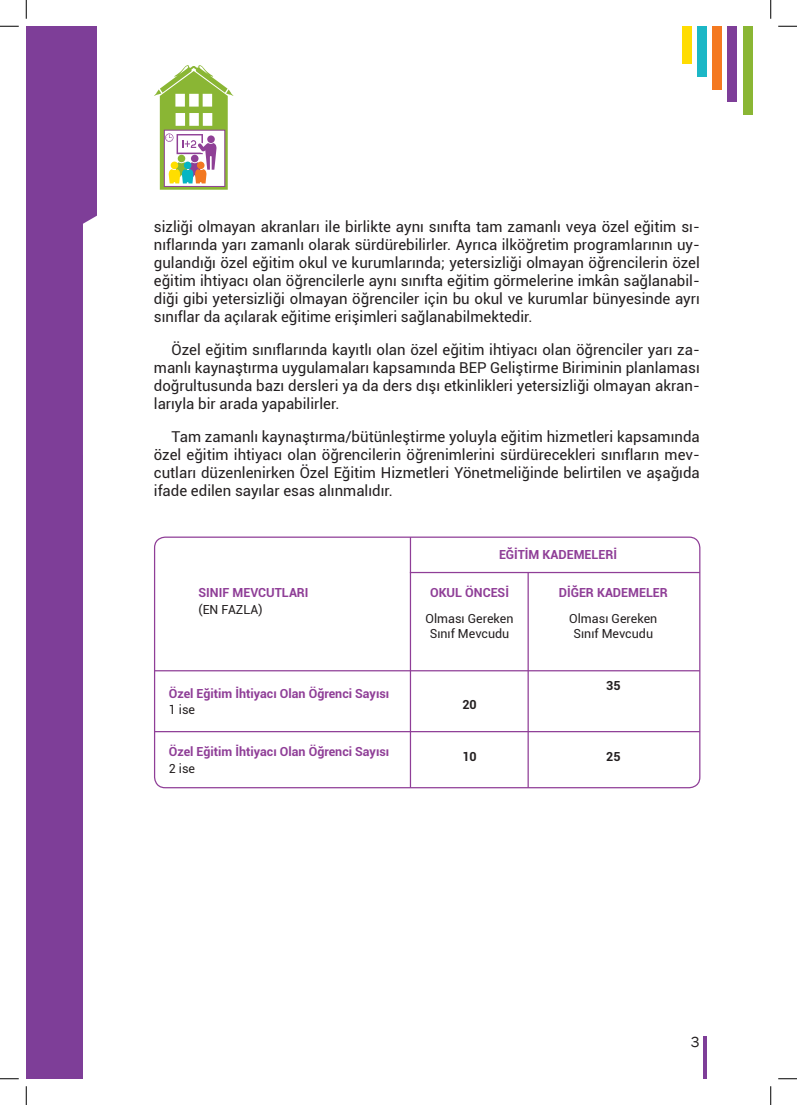
<style>
.page{position:relative;width:797px;height:1105px;background:#fff}
.page>*{position:absolute;margin:0;border:0;box-sizing:border-box;transform-origin:0 0}
.t1{font:15px/18px "Roboto";color:#231f20;text-align:justify}
.t2{font:15px "Franklin Gothic";color:#231f20}
.t3{font:700 12.5px "Roboto";color:#8f3e97}
.t4{font:12.5px/15px "Roboto";color:#231f20;text-align:center}
.t5{font:700 12.5px "Roboto";color:#231f20}
</style>
<div class="page">
<div style="left:154px;top:536px;width:546px;height:252px;border:1px solid #8f3e97;border-radius:11px"></div>
<hr style="left:154px;top:670px;width:545px;height:1px;background:#8f3e97">
<hr style="left:410px;top:572px;width:289px;height:1px;background:#8f3e97">
<hr style="left:154px;top:731px;width:545px;height:1px;background:#8f3e97">
<hr style="left:410px;top:537px;width:1px;height:251px;background:#8f3e97">
<hr style="left:527px;top:572px;width:2px;height:216px;background:#8f3e97">
<div style="left:26px;top:26px;width:71px;height:1053px;background:#7e3e98"></div>
<div style="left:743px;top:26px;width:9px;height:89px;background:#8ab634"></div>
<div style="left:727px;top:26px;width:10px;height:76px;background:#7e3e98"></div>
<div style="left:712px;top:26px;width:10px;height:64px;background:#f47921"></div>
<div style="left:697px;top:26px;width:9px;height:51px;background:#1cb7c6"></div>
<div style="left:682px;top:26px;width:9px;height:38px;background:#ffdc01"></div>
<div style="left:83px;top:215px;width:14px;height:218px;background:#fff"></div>
<div style="left:83px;top:433px;width:23px;height:646px;background:#fff"></div>
<svg style="left:154px;top:65px;width:79px;height:125px"></svg>
<div style="left:171px;top:162px;width:7px;height:7px;background:#ffde00;border-radius:50%"></div>
<hr style="left:703px;top:1036px;width:4px;height:43px;background:#7e3e98">
<svg style="left:0;top:25px;width:19px;height:2px"></svg>
<svg style="left:778px;top:25px;width:19px;height:2px"></svg>
<svg style="left:0;top:1078px;width:19px;height:1px"></svg>
<svg style="left:778px;top:1078px;width:19px;height:1px"></svg>
<svg style="left:25px;top:0;width:2px;height:19px"></svg>
<svg style="left:25px;top:1086px;width:2px;height:19px"></svg>
<svg style="left:770px;top:0;width:1px;height:19px"></svg>
<svg style="left:770px;top:1086px;width:1px;height:19px"></svg>
<p class="t1" style="left:154px;top:217px;width:547px">sizliği olmayan akranları ile birlikte aynı sınıfta tam zamanlı veya özel eğitim sı&shy;nıflarında yarı zamanlı olarak sürdürebilirler. Ayrıca ilköğretim programlarının uy&shy;gulandığı özel eğitim okul ve kurumlarında; yetersizliği olmayan öğrencilerin özel eğitim ihtiyacı olan öğrencilerle aynı sınıfta eğitim görmelerine imkân sağlanabil&shy;diği gibi yetersizliği olmayan öğrenciler için bu okul ve kurumlar bünyesinde ayrı sınıflar da açılarak eğitime erişimleri sağlanabilmektedir.</p>
<p class="t1" style="left:154px;top:340px;width:547px;text-indent:18px">Özel eğitim sınıflarında kayıtlı olan özel eğitim ihtiyacı olan öğrenciler yarı za&shy;manlı kaynaştırma uygulamaları kapsamında BEP Geliştirme Biriminin planlaması doğrultusunda bazı dersleri ya da ders dışı etkinlikleri yetersizliği olmayan akran&shy;larıyla bir arada yapabilirler.</p>
<p class="t1" style="left:154px;top:427px;width:547px;text-indent:18px">Tam zamanlı kaynaştırma/bütünleştirme yoluyla eğitim hizmetleri kapsamında özel eğitim ihtiyacı olan öğrencilerin öğrenimlerini sürdürecekleri sınıfların mev&shy;cutları düzenlenirken Özel Eğitim Hizmetleri Yönetmeliğinde belirtilen ve aşağıda ifade edilen sayılar esas alınmalıdır.</p>
<p class="t3" style="left:198px;top:584px;width:112px">SINIF MEVCUTLARI</p>
<p class="t4" style="left:198px;top:601px;width:65px">(EN FAZLA)</p>
<p class="t3" style="left:169px;top:685px;width:222px">Özel Eğitim İhtiyacı Olan Öğrenci Sayısı</p>
<p class="t4" style="left:169px;top:702px;width:28px">1 ise</p>
<p class="t3" style="left:169px;top:743px;width:222px">Özel Eğitim İhtiyacı Olan Öğrenci Sayısı</p>
<p class="t4" style="left:169px;top:760px;width:28px">2 ise</p>
<p class="t3" style="left:499px;top:546px;width:120px">EĞİTİM KADEMELERİ</p>
<p class="t3" style="left:430px;top:584px;width:80px">OKUL ÖNCESİ</p>
<p class="t4" style="left:425px;top:611px;width:89px">Olması Gereken<br>Sınıf Mevcudu</p>
<p class="t3" style="left:558px;top:584px;width:111px">DİĞER KADEMELER</p>
<p class="t4" style="left:569px;top:611px;width:89px">Olması Gereken<br>Sınıf Mevcudu</p>
<p class="t5" style="left:462px;top:697px;width:16px">20</p>
<p class="t5" style="left:606px;top:678px;width:16px">35</p>
<p class="t5" style="left:462px;top:749px;width:16px">10</p>
<p class="t5" style="left:606px;top:749px;width:16px">25</p>
<p class="t2" style="left:690px;top:1033px;width:10px">3</p>
</div>
